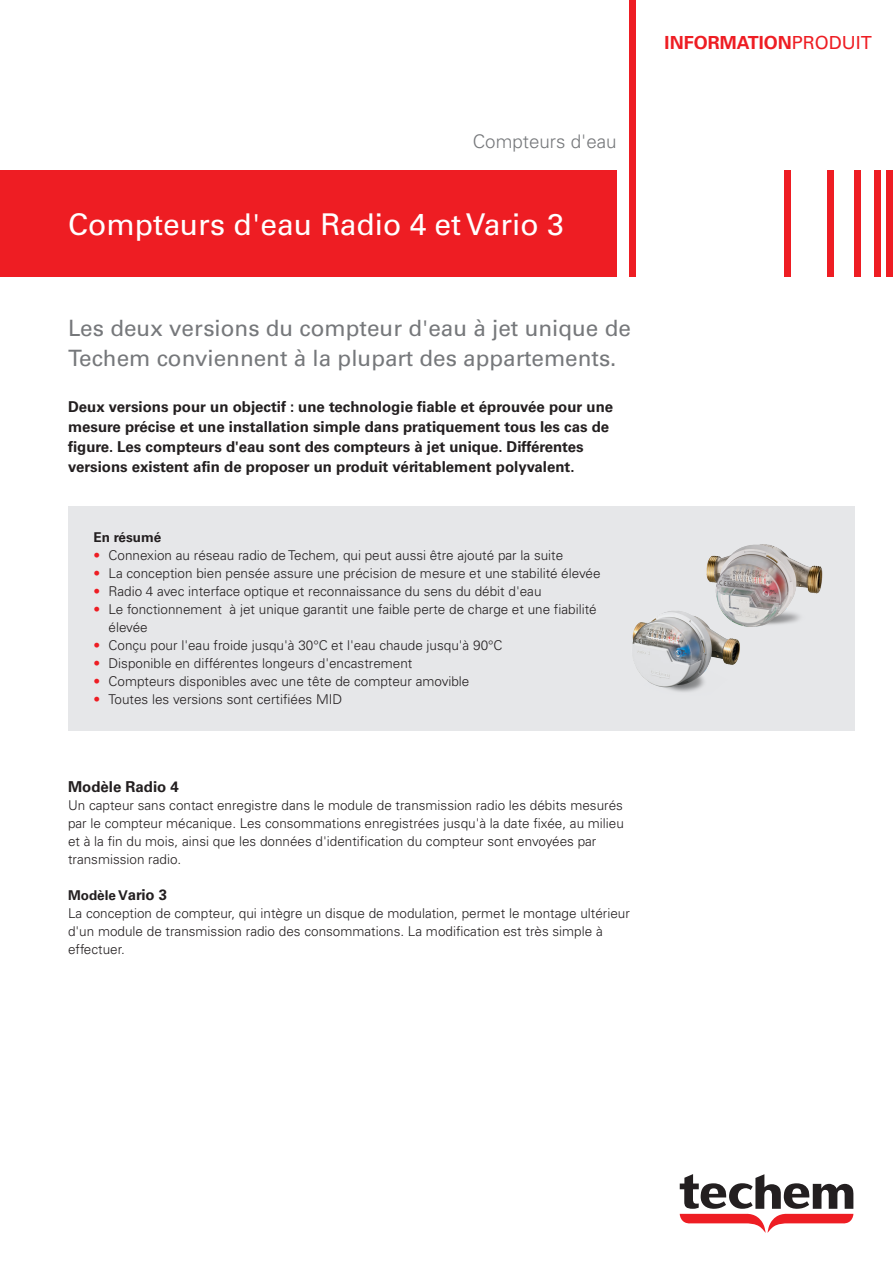
<style>
.page{position:relative;width:893px;height:1263px;background:#fff}
.page>*{position:absolute;margin:0;border:0;box-sizing:border-box;transform-origin:0 0}
.t1{font:30px "Univers LT Pro 55 Roman";color:#fff}
.t2{font:22.5px/30.2px "Univers LT Pro 55 Roman";color:#76787b}
.t3{font:300 18.75px "Univers LT Pro 45";color:#76787b}
.t4{font:700 18px "Univers LT Pro 65";color:#ee1d23}
.t5{font:700 15px/20.1px "Univers LT Pro 65";color:#231f20}
.t6{font:300 13.5px/18.1px "Univers LT Pro 45";color:#231f20}
.t7{font:700 13.5px "Univers LT Pro 65";color:#231f20}
.s1{color:#ee1d23}
.s2{font-family:"Univers LT Pro 65";font-weight:700}
.s3{font-family:"Univers LT Pro 65";font-weight:700;font-size:15px}
.s4{font-family:"Univers LT Pro 55 Roman";font-weight:400}
</style>
<div class="page">
<div style="left:629px;top:0;width:7px;height:276px;background:#ee1d23"></div>
<div style="left:785px;top:170px;width:6px;height:107px;background:#ee1d23"></div>
<div style="left:887px;top:170px;width:6px;height:106px;background:#ee1d23"></div>
<div style="left:0;top:170px;width:617px;height:106px;background:#ee1d23"></div>
<div style="left:827px;top:170px;width:6px;height:106px;background:#ee1d23"></div>
<div style="left:855px;top:170px;width:6px;height:106px;background:#ee1d23"></div>
<div style="left:874px;top:170px;width:6px;height:106px;background:#ee1d23"></div>
<svg style="left:680px;top:1174px;width:173px;height:59px"></svg>
<div style="left:68px;top:506px;width:786px;height:225px;background:#e6e7e9"></div>
<img style="left:632px;top:544px;width:191px;height:148px">
<p class="t3" style="left:473px;top:130px;width:145px">Compteurs d'eau</p>
<p class="t1" style="left:68px;top:207px;width:497px">Compteurs d'eau Radio 4 et Vario 3</p>
<p class="t2" style="left:68px;top:313px;width:564px">Les deux versions du compteur d'eau à jet unique de<br>Techem conviennent à la plupart des appartements.</p>
<p class="t5" style="left:68px;top:397px;width:547px">Deux versions pour un objectif : une technologie fiable et éprouvée pour une mesure précise et une installation simple dans pratiquement tous les cas de figure. Les compteurs d'eau sont des compteurs à jet unique. Différentes versions existent afin de proposer un produit véritablement polyvalent.</p>
<p class="t7" style="left:94px;top:529px;width:69px">En résumé</p>
<p class="t6" style="left:94px;top:546px;width:471px"><span class="s1">•</span> Connexion au réseau radio de Techem, qui peut aussi être ajouté par la suite</p>
<p class="t6" style="left:94px;top:564px;width:508px"><span class="s1">•</span> La conception bien pensée assure une précision de mesure et une stabilité élevée</p>
<p class="t6" style="left:94px;top:582px;width:449px"><span class="s1">•</span> Radio 4 avec interface optique et reconnaissance du sens du débit d'eau</p>
<p class="t6" style="left:109px;top:600px;width:490px;text-indent:-15px"><span class="s1">•</span> Le fonctionnement à jet unique garantit une faible perte de charge et une fiabilité élevée</p>
<p class="t6" style="left:94px;top:636px;width:410px"><span class="s1">•</span> Conçu pour l'eau froide jusqu'à 30°C et l'eau chaude jusqu'à 90°C</p>
<p class="t6" style="left:94px;top:654px;width:320px"><span class="s1">•</span> Disponible en différentes longeurs d'encastrement</p>
<p class="t6" style="left:94px;top:672px;width:377px"><span class="s1">•</span> Compteurs disponibles avec une tête de compteur amovible</p>
<p class="t6" style="left:94px;top:690px;width:250px"><span class="s1">•</span> Toutes les versions sont certifiées MID</p>
<p class="t5" style="left:68px;top:776px;width:112px">Modèle Radio 4</p>
<p class="t6" style="left:68px;top:796px;width:557px">Un capteur sans contact enregistre dans le module de transmission radio les débits mesurés par le compteur mécanique. Les consommations enregistrées jusqu'à la date fixée, au milieu et à la fin du mois, ainsi que les données d'identification du compteur sont envoyées par transmission radio.</p>
<p class="t6" style="left:68px;top:886px;width:563px"><span class="s2">Modèle V</span><span class="s3">ario 3<br></span>La conception de compteur, qui intègre un disque de modulation, permet le montage ultérieur d'un module de transmission radio des consommations. La modification est très simple à effectuer.</p>
<p class="t4" style="left:665px;top:32px;width:209px">INFORMATION<span class="s4">PRODUIT</span></p>
</div>
